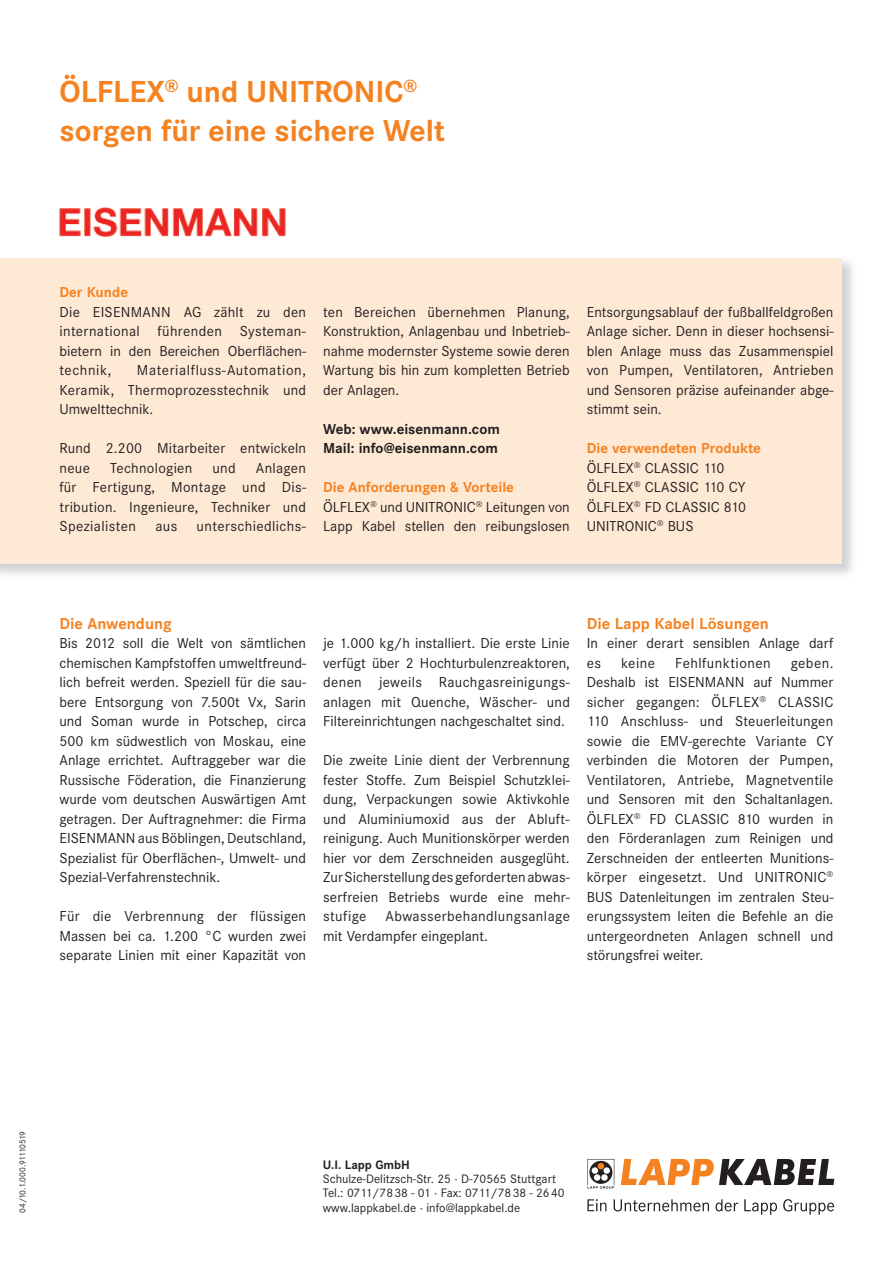
<style>
.page{position:relative;width:893px;height:1263px;background:#fff}
.page>*{position:absolute;margin:0;border:0;box-sizing:border-box;transform-origin:0 0}
.t1{font:700 31.5px/39px "Corporate STOT";color:#f58220}
.t2{font:700 16.5px "Corporate STOT";color:#f58220}
.t3{font:15px/19.5px "Corporate STOT";color:#231f20;text-align:justify}
.t4{font:15px/19.5px "Corporate STOT";letter-spacing:.02em;color:#231f20}
.t5{font:700 15px/19.5px "Corporate STOT";color:#231f20}
.t6{font:15px "Corporate STOT";letter-spacing:.025em;color:#231f20}
.t7{font:15px "Corporate STOT";letter-spacing:.03em;color:#231f20}
.t8{font:700 15px "Corporate STOT";color:#f58220}
.t9{font:12.75px/14.4px "Corporate STOT";color:#231f20}
.t10{font:700 12.75px "Corporate STOT";color:#231f20}
.t11{font:9px "Corporate STOT";letter-spacing:-.04em;color:#231f20}
.s1{font-weight:700;color:#f58220}
</style>
<div class="page">
<div style="left:0;top:258px;width:842px;height:305px;background:#fee9d5"></div>
<img style="left:59px;top:207px;width:227px;height:30px">
<svg style="left:621px;top:1159px;width:213px;height:26px"></svg>
<svg style="left:587px;top:1159px;width:27px;height:29px"></svg>
<svg style="left:587px;top:1199px;width:247px;height:16px"></svg>
<h1 class="t1" style="left:60px;top:73px;width:387px">ÖLFLEX<sup>®</sup> und UNITRONIC<sup>® </sup>sorgen für eine sichere Welt</h1>
<p class="t8" style="left:60px;top:283px;width:70px">Der Kunde</p>
<p class="t3" style="left:60px;top:302px;width:248px">Die EISENMANN AG zählt zu den international führenden Systeman&shy;bietern in den Bereichen Oberflächen&shy;technik,</p>
<p class="t3" style="left:60px;top:360px;width:248px;text-indent:77px">Materialfluss-Automation, Keramik, Thermoprozesstechnik und Umwelttechnik.</p>
<p class="t3" style="left:60px;top:438px;width:248px">Rund 2.200 Mitarbeiter entwickeln neue</p>
<p class="t4" style="left:110px;top:458px;width:84px">Technologien</p>
<p class="t3" style="left:213px;top:458px;width:25px">und</p>
<p class="t3" style="left:60px;top:458px;width:248px;text-indent:196px">Anlagen für Fertigung, Montage und Dis&shy;tribution. Ingenieure, Techniker und Spezialisten</p>
<p class="t3" style="left:155px;top:516px;width:23px">aus</p>
<p class="t6" style="left:197px;top:518px;width:111px">unterschiedlichs-</p>
<p class="t3" style="left:323px;top:302px;width:248px">ten Bereichen übernehmen Planung, Konstruktion, Anlagenbau und Inbetrieb&shy;nahme modernster Systeme sowie deren Wartung bis hin zum kompletten Betrieb der Anlagen.</p>
<p class="t5" style="left:323px;top:419px;width:178px">Web: www.eisenmann.com<br>Mail: info@eisenmann.com</p>
<p class="t3" style="left:323px;top:477px;width:248px;text-align:left"><span class="s1">Die Anforderungen &amp; Vorteile<br></span>ÖLFLEX<sup>®</sup> und UNITRONIC<sup>®</sup> Leitungen von<br>Lapp Kabel stellen den reibungslosen</p>
<p class="t3" style="left:587px;top:302px;width:248px">Entsorgungsablauf der fußballfeldgroßen Anlage sicher. Denn in dieser hochsensi&shy;blen Anlage muss das Zusammenspiel von Pumpen, Ventilatoren, Antrieben und Sensoren präzise aufeinander abge&shy;stimmt sein.</p>
<p class="t3" style="left:587px;top:438px;width:176px;text-align:left"><span class="s1">Die verwendeten Produkte<br></span>ÖLFLEX<sup>®</sup> CLASSIC 110<br>ÖLFLEX<sup>®</sup> CLASSIC 110 CY<br>ÖLFLEX<sup>®</sup> FD CLASSIC 810<br>UNITRONIC<sup>®</sup> BUS</p>
<p class="t2" style="left:60px;top:614px;width:114px">Die Anwendung</p>
<p class="t3" style="left:60px;top:633px;width:248px">Bis 2012 soll die Welt von sämtlichen chemischen Kampfstoffen umweltfreund&shy;lich befreit werden. Speziell für die sau&shy;bere Entsorgung von 7.500t Vx, Sarin und Soman wurde in Potschep, circa 500 km südwestlich von Moskau, eine Anlage errichtet. Auftraggeber war die Russische Föderation, die Finanzierung wurde vom deutschen Auswärtigen Amt getragen. Der Auftragnehmer: die Firma EISENMANN aus Böblingen, Deutschland, Spezialist für Oberflächen-, Umwelt- und Spezial-Verfahrenstechnik.</p>
<p class="t3" style="left:60px;top:906px;width:248px">Für die Verbrennung der flüssigen Massen bei ca. 1.200 °C wurden zwei separate Linien mit einer Kapazität von</p>
<p class="t3" style="left:323px;top:633px;width:248px">je 1.000 kg/h installiert. Die erste Linie verfügt über 2 Hochturbulenzreaktoren, denen jeweils Rauchgasreinigungs&shy;anlagen mit Quenche, Wäscher- und Filtereinrichtungen nachgeschaltet sind.</p>
<p class="t3" style="left:323px;top:750px;width:248px">Die zweite Linie dient der Verbrennung fester Stoffe. Zum Beispiel Schutzklei&shy;dung, Verpackungen sowie Aktivkohle und Aluminiumoxid aus der Abluft&shy;reinigung. Auch Munitionskörper werden hier vor dem Zerschneiden ausgeglüht.<br>Zur Sicherstellung des geforderten abwas&shy;serfreien Betriebs wurde eine mehr&shy;stufige</p>
<p class="t4" style="left:323px;top:906px;width:248px;text-indent:62px">Abwasserbehandlungsanlage mit Verdampfer eingeplant.</p>
<p class="t2" style="left:587px;top:614px;width:184px">Die Lapp Kabel Lösungen</p>
<p class="t3" style="left:587px;top:633px;width:248px">In einer derart sensiblen Anlage darf es</p>
<p class="t3" style="left:621px;top:653px;width:35px">keine</p>
<p class="t7" style="left:675px;top:654px;width:97px">Fehlfunktionen</p>
<p class="t3" style="left:587px;top:653px;width:248px;text-indent:204px">geben.<br>Deshalb ist EISENMANN auf Nummer sicher gegangen: ÖLFLEX<sup>®</sup> CLASSIC 110 Anschluss- und Steuerleitungen sowie die EMV-gerechte Variante CY verbinden die Motoren der Pumpen, Ventilatoren, Antriebe, Magnetventile und Sensoren mit den Schaltanlagen.<br>ÖLFLEX<sup>®</sup> FD CLASSIC 810 wurden in den Förderanlagen zum Reinigen und Zerschneiden der entleerten Munitions&shy;körper eingesetzt. Und UNITRONIC<sup>® </sup>BUS Datenleitungen im zentralen Steu&shy;erungssystem leiten die Befehle an die untergeordneten Anlagen schnell und störungsfrei weiter.</p>
<p class="t11" style="left:17px;top:1212px;width:83px;rotate:-90deg">04/10.1.000.91110519</p>
<p class="t10" style="left:323px;top:1157px;width:89px">U.I. Lapp GmbH</p>
<p class="t9" style="left:323px;top:1172px;width:243px">Schulze-Delitzsch-Str. 25 · D-70565 Stuttgart<br>Tel.: 0711/7838 - 01 · Fax: 0711/7838 - 2640</p>
<p class="t9" style="left:323px;top:1200px;width:199px">www.lappkabel.de · info@lappkabel.de</p>
</div>
